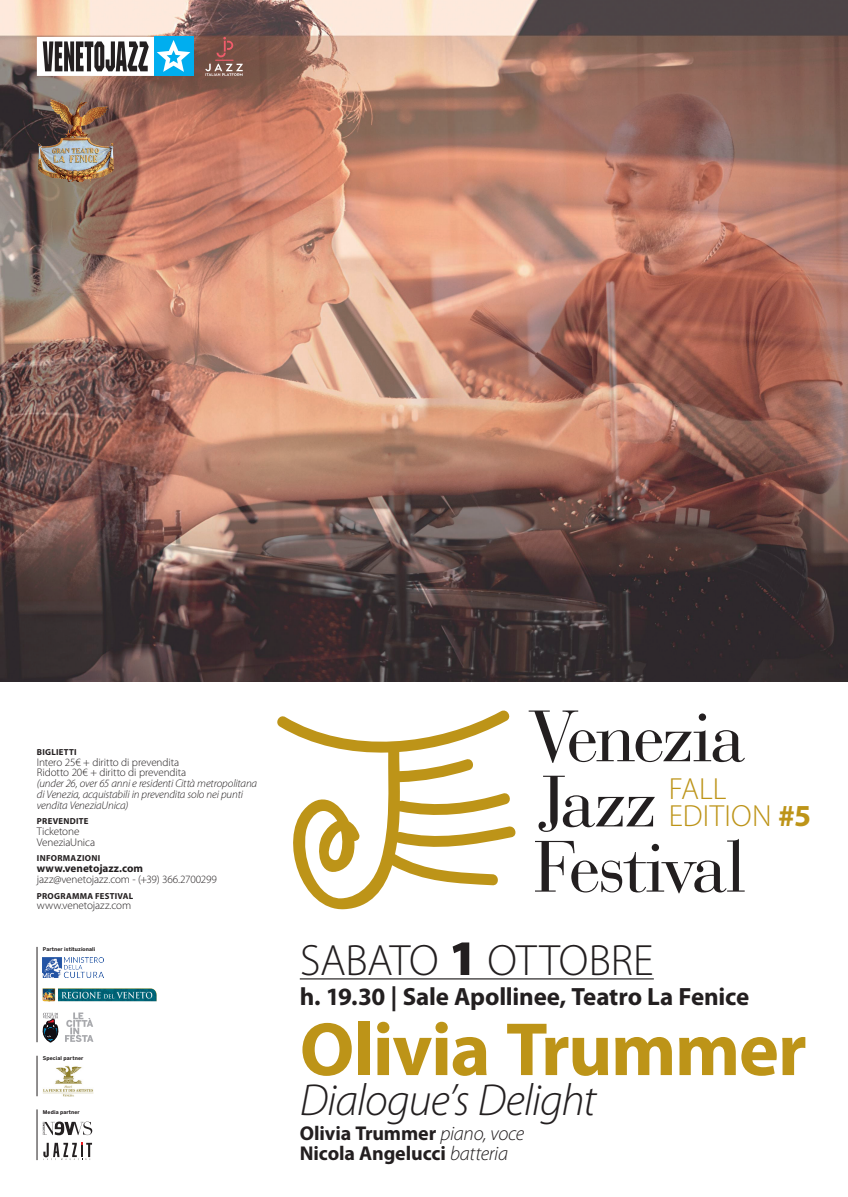
<style>
.page{position:relative;width:848px;height:1197px;background:#fff}
.page>*{position:absolute;margin:0;border:0;box-sizing:border-box;transform-origin:0 0}
.t1{font:700 76px "Myriad Pro";letter-spacing:-.02em;color:#bd9418}
.t2{font:italic 300 45px "Myriad Pro";letter-spacing:-.025em;color:#231f20}
.t3{font:300 44px "Myriad Pro";letter-spacing:-.015em;color:#231f20}
.t4{font:300 30.6px "Myriad Pro";letter-spacing:.005em;color:#bd9418}
.t5{font:700 25px "Myriad Pro";letter-spacing:-.01em;color:#231f20}
.t6{font:700 20px "Myriad Pro";letter-spacing:-.005em;color:#231f20}
.t7{font:300 11.1px "Myriad Pro";letter-spacing:-.01em;color:#231f20}
.t8{font:italic 300 11.1px/10.7px "Myriad Pro";letter-spacing:-.01em;color:#231f20}
.t9{font:700 11.1px "Myriad Pro";color:#231f20}
.t10{font:700 8.7px "Myriad Pro";letter-spacing:.035em;color:#231f20}
.t11{font:700 5.2px "Benton Sans";letter-spacing:.025em;color:#231f20}
.s1{font-weight:700}
.s2{font-weight:900;font-size:50px}
.s3{font-weight:300;font-style:italic}
</style>
<div class="page">
<img style="left:0;top:0;width:848px;height:681px">
<hr style="left:300px;top:978px;width:353px;height:1px;background:#231f20">
<svg style="left:277px;top:710px;width:239px;height:200px"></svg>
<svg style="left:528px;top:710px;width:217px;height:52px"></svg>
<svg style="left:538px;top:775px;width:117px;height:56px"></svg>
<svg style="left:535px;top:838px;width:209px;height:55px"></svg>
<svg style="left:50px;top:99px;width:5px;height:13px"></svg>
<div style="left:37px;top:37px;width:117px;height:39px;background:#fff"></div>
<div style="left:154px;top:37px;width:39px;height:39px;background:#00aeef"></div>
<svg style="left:157px;top:40px;width:33px;height:32px"></svg>
<svg style="left:43px;top:41px;width:106px;height:30px"></svg>
<svg style="left:205px;top:37px;width:38px;height:39px"></svg>
<hr style="left:37px;top:1109px;width:1px;height:50px;background:#231f20">
<svg style="left:43px;top:1142px;width:49px;height:17px"></svg>
<svg style="left:43px;top:1121px;width:49px;height:14px"></svg>
<img style="left:43px;top:988px;width:114px;height:13px">
<hr style="left:37px;top:946px;width:1px;height:96px;background:#231f20">
<svg style="left:43px;top:1012px;width:50px;height:30px"></svg>
<img style="left:43px;top:957px;width:60px;height:20px">
<hr style="left:37px;top:1055px;width:1px;height:41px;background:#231f20">
<img style="left:43px;top:1065px;width:51px;height:31px">
<p class="t10" style="left:37px;top:746px;width:41px">BIGLIETTI</p>
<p class="t7" style="left:37px;top:755px;width:144px">Intero 25€ + diritto di prevendita</p>
<p class="t7" style="left:37px;top:765px;width:151px">Ridotto 20€ + diritto di prevendita</p>
<p class="t8" style="left:37px;top:777px;width:222px">(under 26, over 65 anni e residenti Città metropolitana di Venezia, acquistabili in prevendita solo nei punti vendita VeneziaUnica)</p>
<p class="t10" style="left:37px;top:815px;width:53px">PREVENDITE</p>
<p class="t7" style="left:37px;top:824px;width:44px">Ticketone</p>
<p class="t7" style="left:37px;top:835px;width:60px">VeneziaUnica</p>
<p class="t10" style="left:37px;top:852px;width:65px">INFORMAZIONI</p>
<p class="t9" style="left:37px;top:861px;width:108px">www.venetojazz.com</p>
<p class="t7" style="left:37px;top:872px;width:182px">jazz@venetojazz.com - (+39) 366.2700299</p>
<p class="t10" style="left:37px;top:889px;width:98px">PROGRAMMA FESTIVAL</p>
<p class="t7" style="left:37px;top:898px;width:96px">www.venetojazz.com</p>
<p class="t11" style="left:43px;top:945px;width:54px">Partner istituzionali</p>
<p class="t11" style="left:43px;top:1054px;width:42px">Special partner</p>
<p class="t11" style="left:43px;top:1108px;width:38px">Media partner</p>
<p class="t4" style="left:669px;top:770px;width:59px">FALL</p>
<p class="t4" style="left:669px;top:797px;width:144px">EDITION <span class="s1">#5</span></p>
<p class="t3" style="left:300px;top:933px;width:355px">SABATO <span class="s2">1</span> OTTOBRE</p>
<p class="t5" style="left:300px;top:980px;width:451px">h. 19.30 | Sale Apollinee, Teatro La Fenice</p>
<p class="t1" style="left:300px;top:999px;width:508px">Olivia Trummer</p>
<p class="t2" style="left:300px;top:1072px;width:298px">Dialogue’s Delight</p>
<p class="t6" style="left:300px;top:1120px;width:226px">Olivia Trummer <span class="s3">piano, voce</span></p>
<p class="t6" style="left:300px;top:1140px;width:210px">Nicola Angelucci <span class="s3">batteria</span></p>
</div>
